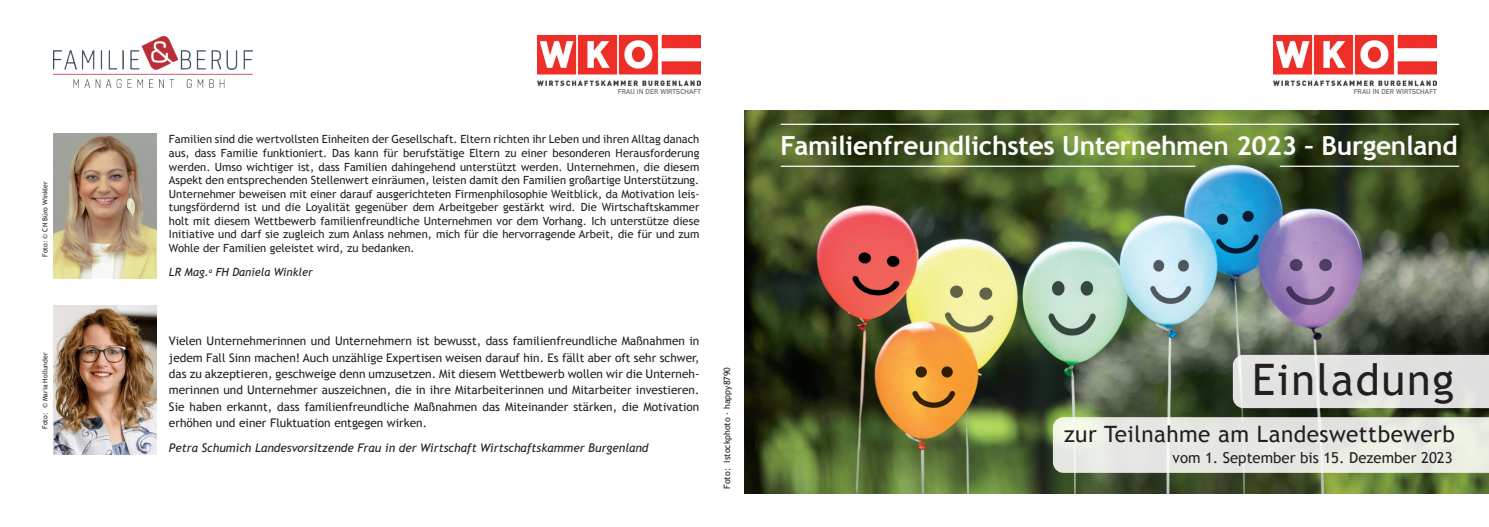
<style>
.page{position:relative;width:1489px;height:527px;background:#fff}
.page>*{position:absolute;margin:0;border:0;box-sizing:border-box;transform-origin:0 0}
.t1{font:43.38px "Trebuchet MS";letter-spacing:.04em;color:#231f20}
.t2{font:700 26.25px "Trebuchet MS";letter-spacing:-.01em;color:#fff}
.t3{font:22.5px "Trebuchet MS";letter-spacing:.02em;color:#231f20}
.t4{font:15px "Trebuchet MS";color:#231f20}
.t5{font:11.88px/16.2px "Trebuchet MS";color:#231f20;text-align:justify}
.t6{font:italic 11.88px "Trebuchet MS";color:#231f20}
.t7{font:11.25px/13.5px "Trebuchet MS";color:#231f20;text-align:justify}
.t8{font:italic 11.25px "Trebuchet MS";color:#231f20}
.t9{font:8.75px "Trebuchet MS";color:#231f20}
.t10{font:700 7px "DIN Alternate";letter-spacing:.02em;color:#6c6d70}
.t11{font:6.88px "Trebuchet MS";color:#231f20}
</style>
<div class="page">
<img style="left:744px;top:110px;width:744px;height:383px">
<img style="left:53px;top:133px;width:103px;height:145px">
<img style="left:53px;top:305px;width:103px;height:149px">
<img style="left:1273px;top:35px;width:163px;height:51px">
<img style="left:538px;top:35px;width:163px;height:51px">
<hr style="left:780px;top:165px;width:415px;height:2px;background:#fff">
<hr style="left:780px;top:123px;width:678px;height:2px;background:#fff">
<hr style="left:1279px;top:165px;width:179px;height:2px;background:#fff">
<div style="left:1232px;top:354px;width:256px;height:53px;background:#e0e1df"></div>
<svg style="left:1052px;top:417px;width:436px;height:55px;background:#e5e8e1"></svg>
<img style="left:53px;top:37px;width:200px;height:50px">
<p class="t11" style="left:41px;top:257px;width:77px;rotate:-90deg">Foto: © CN Büro Winkler</p>
<p class="t11" style="left:41px;top:428px;width:78px;rotate:-90deg">Foto: © Maria Hollunder</p>
<p class="t10" style="left:618px;top:87px;width:84px">FRAU IN DER WIRTSCHAFT</p>
<p class="t10" style="left:1353px;top:87px;width:84px">FRAU IN DER WIRTSCHAFT</p>
<p class="t7" style="left:169px;top:133px;width:532px">Familien sind die wertvollsten Einheiten der Gesellschaft. Eltern richten ihr Leben und ihren Alltag danach aus, dass Familie funktioniert. Das kann für berufstätige Eltern zu einer besonderen Herausforderung werden. Umso wichtiger ist, dass Familien dahingehend unterstützt werden. Unternehmen, die diesem Aspekt den entsprechenden Stellenwert einräumen, leisten damit den Familien großartige Unterstützung.<br>Unternehmer beweisen mit einer darauf ausgerichteten Firmenphilosophie Weitblick, da Motivation leis&shy;tungsfördernd ist und die Loyalität gegenüber dem Arbeitgeber gestärkt wird. Die Wirtschaftskammer holt mit diesem Wettbewerb familienfreundliche Unternehmen vor dem Vorhang. Ich unterstütze diese Initiative und darf sie zugleich zum Anlass nehmen, mich für die hervorragende Arbeit, die für und zum Wohle der Familien geleistet wird, zu bedanken.</p>
<p class="t8" style="left:169px;top:265px;width:145px">LR Mag.<sup>a</sup> FH Daniela Winkler</p>
<p class="t5" style="left:169px;top:333px;width:532px">Vielen Unternehmerinnen und Unternehmern ist bewusst, dass familienfreundliche Maßnahmen in jedem Fall Sinn machen! Auch unzählige Expertisen weisen darauf hin. Es fällt aber oft sehr schwer, das zu akzeptieren, geschweige denn umzusetzen. Mit diesem Wettbewerb wollen wir die Unterneh&shy;merinnen und Unternehmer auszeichnen, die in ihre Mitarbeiterinnen und Mitarbeiter investieren.<br>Sie haben erkannt, dass familienfreundliche Maßnahmen das Miteinander stärken, die Motivation erhöhen und einer Fluktuation entgegen wirken.</p>
<p class="t6" style="left:169px;top:440px;width:481px">Petra Schumich Landesvorsitzende Frau in der Wirtschaft Wirtschaftskammer Burgenland</p>
<p class="t9" style="left:722px;top:488px;width:123px;rotate:-90deg">Foto: Istockphoto · happy8790</p>
<p class="t2" style="left:780px;top:129px;width:678px">Familienfreundlichstes Unternehmen 2023 – Burgenland</p>
<p class="t1" style="left:1252px;top:354px;width:203px">Einladung</p>
<p class="t3" style="left:1064px;top:420px;width:392px">zur Teilnahme am Landeswettbewerb</p>
<p class="t4" style="left:1172px;top:448px;width:281px">vom 1. September bis 15. Dezember 2023</p>
</div>
